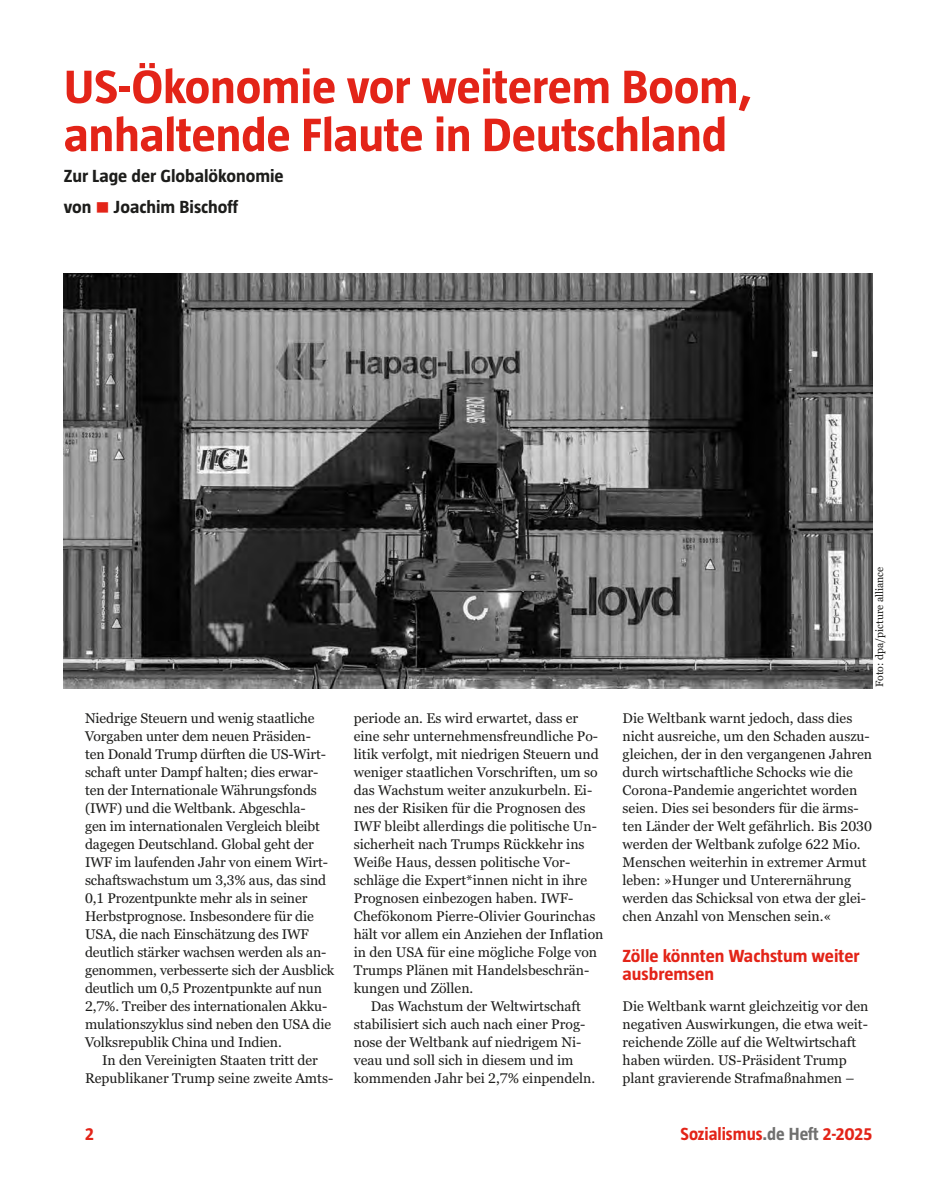
<style>
.page{position:relative;width:936px;height:1191px;background:#fff}
.page>*{position:absolute;margin:0;border:0;box-sizing:border-box;transform-origin:0 0}
.t1{font:700 48px/48px "Taz 3";letter-spacing:-.005em;color:#e32418;scale:1.06 1}
.t2{font:700 18px/30.8px "Taz 3";color:#1d1d1b;scale:1.06 1}
.t3{font:700 18px/18px "Taz 3";color:#e32418;scale:1.06 1}
.t4{font:700 18px "Taz 3";color:#e32418}
.t5{font:13.95px/18px "Georgia Pro";color:#1d1d1b}
.t6{font:10.5px "Georgia Pro";color:#1d1d1b}
.s1{color:#e32418}
.s2{color:#70706f}
</style>
<div class="page">
<img style="left:64px;top:274px;width:808px;height:414px">
<h1 class="t1" style="left:64px;top:62px;width:651px">US-Ökonomie vor weiterem Boom, anhaltende Flaute in Deutschland</h1>
<p class="t2" style="left:64px;top:160px;width:209px">Zur Lage der Globalökonomie von <span class="s1">■</span> Joachim Bischoff</p>
<p class="t6" style="left:873px;top:687px;width:122px;rotate:-90deg">Foto: dpa/picture alliance</p>
<p class="t5" style="left:85px;top:709px;width:251px">Niedrige Steuern und wenig staatliche Vorgaben unter dem neuen Präsiden-<br>ten Donald Trump dürften die US-Wirt&shy;schaft unter Dampf halten; dies erwar&shy;ten der Internationale Währungsfonds (IWF) und die Weltbank. Abgeschla-<br>gen im internationalen Vergleich bleibt dagegen Deutschland. Global geht der IWF im laufenden Jahr von einem Wirt&shy;schaftswachstum um 3,3% aus, das sind 0,1 Prozentpunkte mehr als in seiner Herbstprognose. Insbesondere für die USA, die nach Einschätzung des IWF deutlich stärker wachsen werden als an&shy;genommen, verbesserte sich der Ausblick deutlich um 0,5 Prozentpunkte auf nun 2,7%. Treiber des internationalen Akku&shy;mulationszyklus sind neben den USA die Volksrepublik China und Indien.</p>
<p class="t5" style="left:85px;top:1051px;width:250px;text-align:center">In den Vereinigten Staaten tritt der<br>Republikaner Trump seine zweite Amts-</p>
<p class="t5" style="left:354px;top:709px;width:226px">periode an. Es wird erwartet, dass er</p>
<p class="t5" style="left:354px;top:727px;width:246px">eine sehr unternehmensfreundliche Po-</p>
<p class="t5" style="left:354px;top:745px;width:246px">litik verfolgt, mit niedrigen Steuern und</p>
<p class="t5" style="left:354px;top:763px;width:245px">weniger staatlichen Vorschriften, um so</p>
<p class="t5" style="left:354px;top:781px;width:240px">das Wachstum weiter anzukurbeln. Ei-</p>
<p class="t5" style="left:354px;top:799px;width:233px">nes der Risiken für die Prognosen des</p>
<p class="t5" style="left:354px;top:817px;width:244px">IWF bleibt allerdings die politische Un-</p>
<p class="t5" style="left:354px;top:835px;width:232px">sicherheit nach Trumps Rückkehr ins</p>
<p class="t5" style="left:354px;top:853px;width:218px">Weiße Haus, dessen politische Vor-</p>
<p class="t5" style="left:354px;top:871px;width:235px">schläge die Expert*innen nicht in ihre</p>
<p class="t5" style="left:354px;top:889px;width:221px">Prognosen einbezogen haben. IWF-</p>
<p class="t5" style="left:354px;top:907px;width:243px">Chefökonom Pierre-Olivier Gourinchas</p>
<p class="t5" style="left:354px;top:925px;width:251px">hält vor allem ein Anziehen der Inflation</p>
<p class="t5" style="left:354px;top:943px;width:245px">in den USA für eine mögliche Folge von</p>
<p class="t5" style="left:354px;top:961px;width:237px">Trumps Plänen mit Handelsbeschrän-</p>
<p class="t5" style="left:354px;top:979px;width:121px">kungen und Zöllen.</p>
<p class="t5" style="left:371px;top:997px;width:211px">Das Wachstum der Weltwirtschaft</p>
<p class="t5" style="left:354px;top:1015px;width:233px">stabilisiert sich auch nach einer Prog-</p>
<p class="t5" style="left:354px;top:1033px;width:229px">nose der Weltbank auf niedrigem Ni-</p>
<p class="t5" style="left:354px;top:1051px;width:221px">veau und soll sich in diesem und im</p>
<p class="t5" style="left:354px;top:1069px;width:243px">kommenden Jahr bei 2,7% einpendeln.</p>
<p class="t5" style="left:622px;top:709px;width:251px">Die Weltbank warnt jedoch, dass dies nicht ausreiche, um den Schaden auszu&shy;gleichen, der in den vergangenen Jahren durch wirtschaftliche Schocks wie die Corona-Pandemie angerichtet worden seien. Dies sei besonders für die ärms&shy;ten Länder der Welt gefährlich. Bis 2030 werden der Weltbank zufolge 622 Mio.<br>Menschen weiterhin in extremer Armut leben: »Hunger und Unterernährung werden das Schicksal von etwa der glei&shy;chen Anzahl von Menschen sein.«</p>
<p class="t3" style="left:622px;top:946px;width:225px">Zölle könnten Wachstum weiter ausbremsen</p>
<p class="t5" style="left:622px;top:997px;width:247px">Die Weltbank warnt gleichzeitig vor den negativen Auswirkungen, die etwa weit&shy;reichende Zölle auf die Weltwirtschaft haben würden. US-Präsident Trump plant gravierende Strafmaßnahmen –</p>
<p class="t4" style="left:85px;top:1124px;width:10px">2</p>
<p class="t4" style="left:680px;top:1124px;width:193px">Sozialismus<span class="s2">.de Heft</span> 2-2025</p>
</div>
